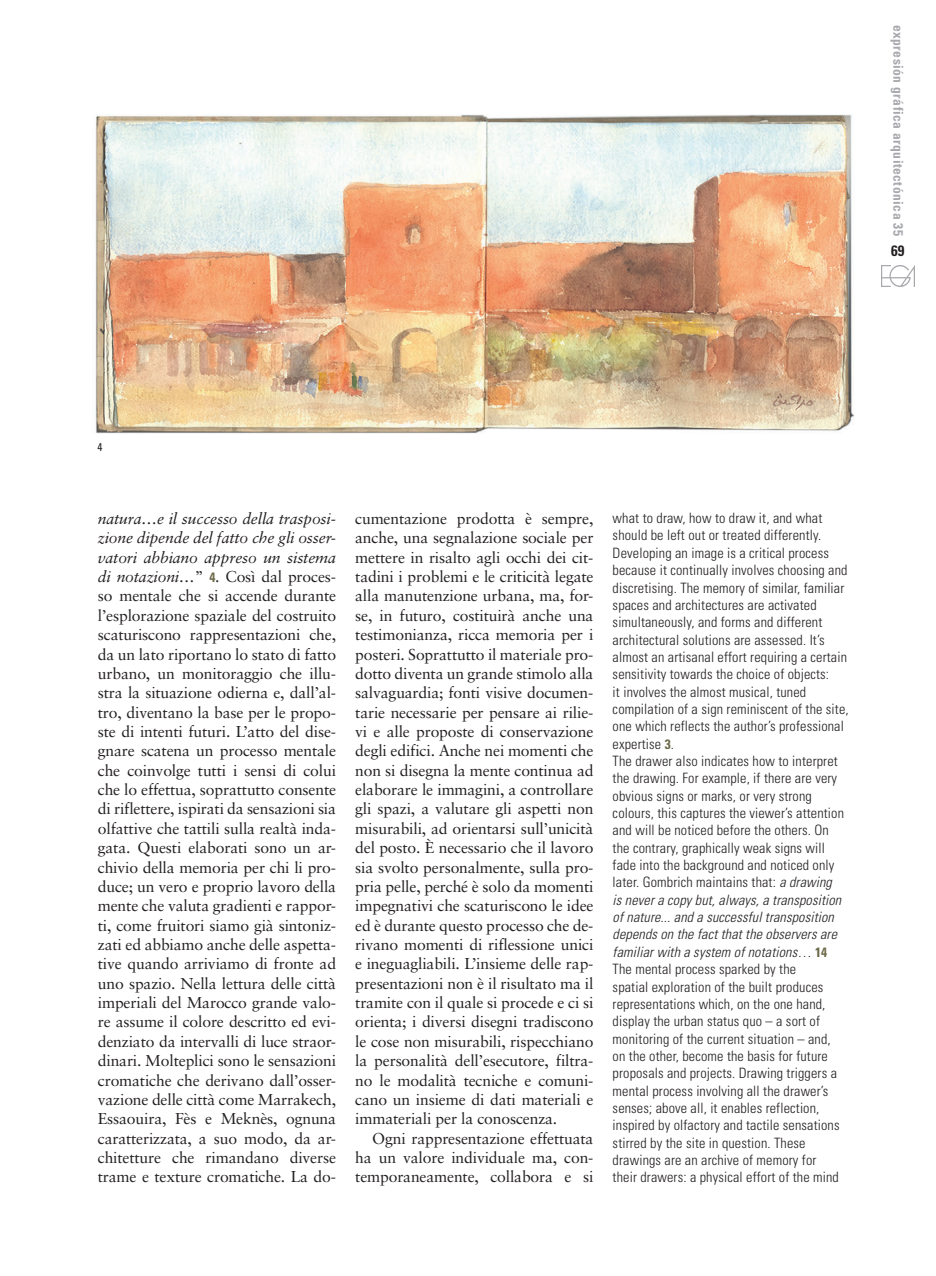
<style>
.page{position:relative;width:936px;height:1276px;background:#fff}
.page>*{position:absolute;margin:0;border:0;box-sizing:border-box;transform-origin:0 0}
.No_Spacing{font:15.75px/19.4px "Sabon";letter-spacing:-.01em;color:#231f20;text-align:justify}
.t1{font:700 condensed 15px "Univers";color:#231f20}
.No_Spacing-2{font:300 condensed 14.25px/17.4px "Univers";letter-spacing:.01em;color:#231f20}
.t2{font:700 condensed 13.5px "Univers";letter-spacing:.035em;color:#a8a9ad}
.PIES_DE_FOTO_INGLES{font:condensed 11.25px "Univers";color:#231f20}
.s1{font-style:italic}
.s2{font-family:"Univers";font-weight:700;font-stretch:condensed;font-size:13.5px;color:#6d6a4a}
.s3{font-weight:700;font-size:13.5px;color:#6d6a4a}
</style>
<div class="page">
<img style="left:881px;top:265px;width:33px;height:21px">
<img style="left:95px;top:115px;width:760px;height:319px">
<p class="t2" style="left:906px;top:25px;width:213px;rotate:90deg">expresión gráfica arquitectónica 35</p>
<p class="t1" style="left:891px;top:242px;width:15px">69</p>
<p class="PIES_DE_FOTO_INGLES" style="left:98px;top:440px;width:6px">4</p>
<p class="No_Spacing" style="left:98px;top:508px;width:240px"><span class="s1">natura…e il successo della trasposi&shy;zione dipende del fatto che gli osser&shy;vatori abbiano appreso un sistema di notazioni…</span>” <span class="s2">4</span>. Così dal proces&shy;so mentale che si accende durante l’esplorazione spaziale del costruito scaturiscono rappresentazioni che, da un lato riportano lo stato di fatto urbano, un monitoraggio che illu&shy;stra la situazione odierna e, dall’al&shy;tro, diventano la base per le propo&shy;ste di intenti futuri. L’atto del dise&shy;gnare scatena un processo mentale che coinvolge tutti i sensi di colui che lo effettua, soprattutto consente di riflettere, ispirati da sensazioni sia olfattive che tattili sulla realtà inda&shy;gata. Questi elaborati sono un ar&shy;chivio della memoria per chi li pro&shy;duce; un vero e proprio lavoro della mente che valuta gradienti e rappor&shy;ti, come fruitori siamo già sintoniz&shy;zati ed abbiamo anche delle aspetta&shy;tive quando arriviamo di fronte ad uno spazio. Nella lettura delle città imperiali del Marocco grande valo&shy;re assume il colore descritto ed evi&shy;denziato da intervalli di luce straor&shy;dinari. Molteplici sono le sensazioni cromatiche che derivano dall’osser&shy;vazione delle città come Marrakech, Essaouira, Fès e Meknès, ognuna caratterizzata, a suo modo, da ar&shy;chitetture che rimandano diverse trame e texture cromatiche. La do-</p>
<p class="No_Spacing" style="left:355px;top:508px;width:240px">cumentazione prodotta è sempre, anche, una segnalazione sociale per mettere in risalto agli occhi dei cit&shy;tadini i problemi e le criticità legate alla manutenzione urbana, ma, for&shy;se, in futuro, costituirà anche una testimonianza, ricca memoria per i posteri. Soprattutto il materiale pro&shy;dotto diventa un grande stimolo alla salvaguardia; fonti visive documen&shy;tarie necessarie per pensare ai rilie&shy;vi e alle proposte di conservazione degli edifici. Anche nei momenti che non si disegna la mente continua ad elaborare le immagini, a controllare gli spazi, a valutare gli aspetti non misurabili, ad orientarsi sull’unicità del posto. È necessario che il lavoro sia svolto personalmente, sulla pro&shy;pria pelle, perché è solo da momenti impegnativi che scaturiscono le idee ed è durante questo processo che de&shy;rivano momenti di riflessione unici e ineguagliabili. L’insieme delle rap&shy;presentazioni non è il risultato ma il tramite con il quale si procede e ci si orienta; i diversi disegni tradiscono le cose non misurabili, rispecchiano la personalità dell’esecutore, filtra&shy;no le modalità tecniche e comuni&shy;cano un insieme di dati materiali e immateriali per la conoscenza.</p>
<p class="No_Spacing" style="left:355px;top:1128px;width:240px;text-indent:17px">Ogni rappresentazione effettuata ha un valore individuale ma, con&shy;temporaneamente, collabora e si</p>
<p class="No_Spacing-2" style="left:612px;top:509px;width:237px">what to draw, how to draw it, and what should be left out or treated differently.<br>Developing an image is a critical process because it continually involves choosing and discretising. The memory of similar, familiar spaces and architectures are activated simultaneously, and forms and different architectural solutions are assessed. It’s almost an artisanal effort requiring a certain sensitivity towards the choice of objects:<br>it involves the almost musical, tuned compilation of a sign reminiscent of the site, one which reflects the author’s professional expertise <span class="s3">3</span>.</p>
<p class="No_Spacing-2" style="left:612px;top:752px;width:233px">The drawer also indicates how to interpret the drawing. For example, if there are very obvious signs or marks, or very strong colours, this captures the viewer’s attention and will be noticed before the others. On the contrary, graphically weak signs will fade into the background and noticed only later. Gombrich maintains that: <span class="s1">a drawing is never a copy but, always, a transposition of nature... and a successful transposition depends on the fact that the observers are familiar with a system of notations…</span> <span class="s3">14</span></p>
<p class="No_Spacing-2" style="left:612px;top:960px;width:228px">The mental process sparked by the<br>spatial exploration of the built produces representations which, on the one hand, display the urban status quo – a sort of monitoring of the current situation – and, on the other, become the basis for future proposals and projects. Drawing triggers a mental process involving all the drawer’s senses; above all, it enables reflection, inspired by olfactory and tactile sensations stirred by the site in question. These drawings are an archive of memory for their drawers: a physical effort of the mind</p>
</div>
